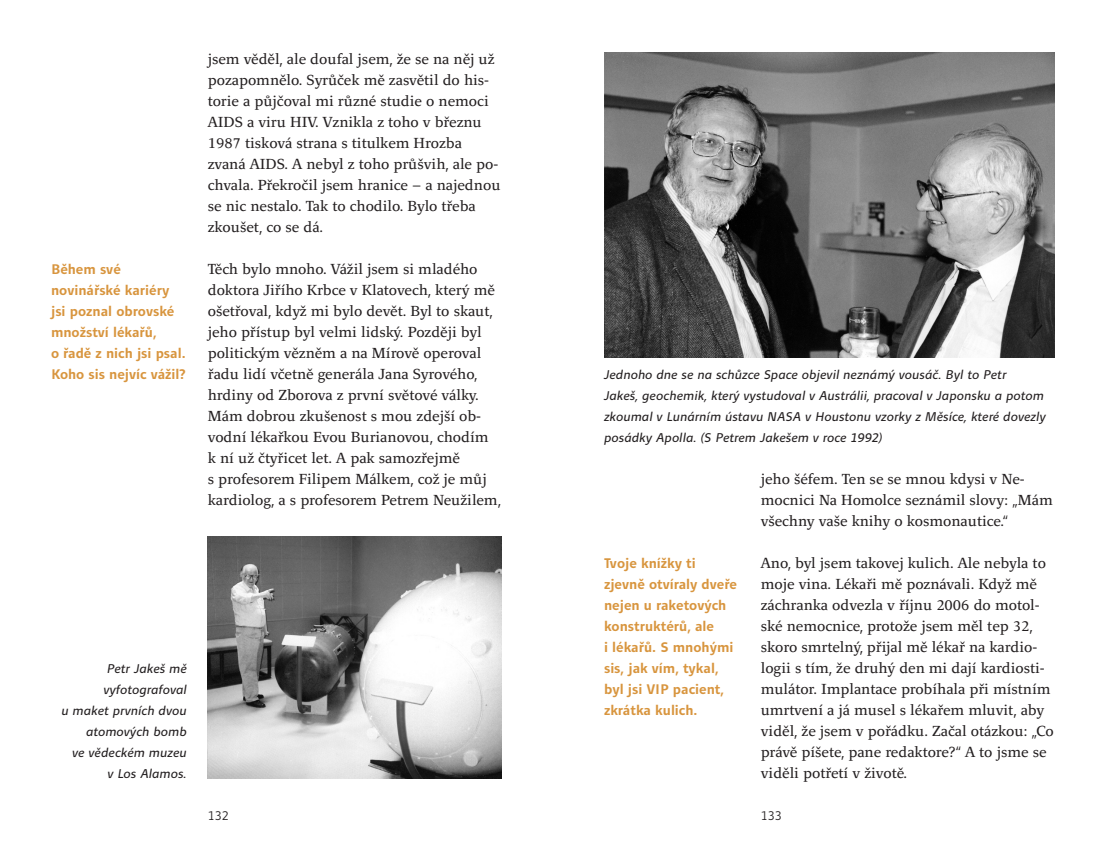
<style>
.page{position:relative;width:1106px;height:851px;background:#fff}
.page>*{position:absolute;margin:0;border:0;box-sizing:border-box;transform-origin:0 0}
._1_odstavec{font:16.5px/21px "Quodlibet Serif";color:#231f20}
.otázka_4{font:700 16.5px/21px "Quodlibet Sans";color:#d8953e}
.popiska{font:italic 15px/21px "Quodlibet Sans";color:#231f20}
.popiska_levá{font:italic 15px/21px "Quodlibet Sans";color:#231f20;text-align:right}
.t1{font:300 15px "Quodlibet Sans";color:#231f20}
</style>
<div class="page">
<img style="left:604px;top:53px;width:450px;height:305px">
<img style="left:208px;top:536px;width:294px;height:242px">
<p class="otázka_4" style="left:51px;top:258px;width:136px">Během své novinářské kariéry jsi poznal obrovské množství lékařů,<br>o řadě z nich jsi psal.<br>Koho sis nejvíc vážil?</p>
<p class="popiska_levá" style="left:61px;top:657px;width:127px">Petr Jakeš mě vyfotografoval<br>u maket prvních dvou atomových bomb<br>ve vědeckém muzeu<br>v Los Alamos.</p>
<p class="_1_odstavec" style="left:208px;top:48px;width:294px">jsem věděl, ale doufal jsem, že se na něj už pozapomnělo. Syrůček mě zasvětil do his&shy;torie a půjčoval mi různé studie o nemoci AIDS a viru HIV. Vznikla z toho v březnu 1987 tisková strana s titulkem Hrozba zvaná AIDS. A nebyl z toho průšvih, ale po&shy;chvala. Překročil jsem hranice – a najednou se nic nestalo. Tak to chodilo. Bylo třeba zkoušet, co se dá.</p>
<p class="_1_odstavec" style="left:208px;top:258px;width:294px">Těch bylo mnoho. Vážil jsem si mladého doktora Jiřího Krbce v Klatovech, který mě ošetřoval, když mi bylo devět. Byl to skaut, jeho přístup byl velmi lidský. Později byl politickým vězněm a na Mírově operoval řadu lidí včetně generála Jana Syrového, hrdiny od Zborova z první světové války.<br>Mám dobrou zkušenost s mou zdejší ob&shy;vodní lékařkou Evou Burianovou, chodím k ní už čtyřicet let. A pak samozřejmě<br>s profesorem Filipem Málkem, což je můj kardiolog, a s profesorem Petrem Neužilem,</p>
<p class="popiska" style="left:604px;top:363px;width:443px">Jednoho dne se na schůzce Space objevil neznámý vousáč. Byl to Petr<br>Jakeš, geochemik, který vystudoval v Austrálii, pracoval v Japonsku a potom zkoumal v Lunárním ústavu NASA v Houstonu vzorky z Měsíce, které dovezly posádky Apolla. (S Petrem Jakešem v roce 1992)</p>
<p class="otázka_4" style="left:604px;top:552px;width:135px">Tvoje knížky ti zjevně otvíraly dveře nejen u raketových konstruktérů, ale<br>i lékařů. S mnohými sis, jak vím, tykal, byl jsi VIP pacient, zkrátka kulich.</p>
<p class="_1_odstavec" style="left:760px;top:468px;width:293px">jeho šéfem. Ten se se mnou kdysi v Ne&shy;mocnici Na Homolce seznámil slovy: „Mám všechny vaše knihy o kosmonautice.“</p>
<p class="_1_odstavec" style="left:760px;top:552px;width:294px">Ano, byl jsem takovej kulich. Ale nebyla to moje vina. Lékaři mě poznávali. Když mě záchranka odvezla v říjnu 2006 do motol&shy;ské nemocnice, protože jsem měl tep 32, skoro smrtelný, přijal mě lékař na kardio&shy;logii s tím, že druhý den mi dají kardiosti&shy;mulátor. Implantace probíhala při místním umrtvení a já musel s lékařem mluvit, aby viděl, že jsem v pořádku. Začal otázkou: „Co právě píšete, pane redaktore?“ A to jsme se viděli potřetí v životě.</p>
<p class="t1" style="left:208px;top:807px;width:22px">132</p>
<p class="t1" style="left:760px;top:807px;width:22px">133</p>
</div>
